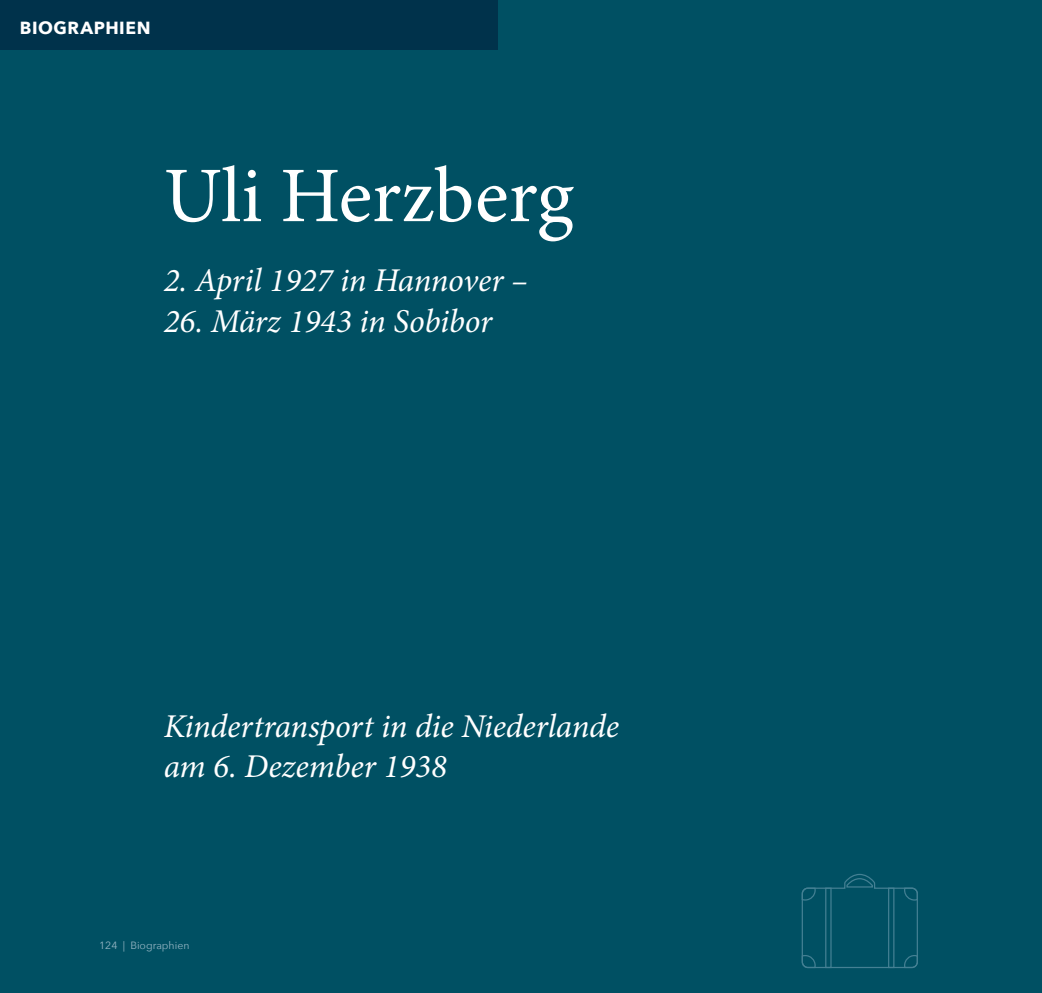
<style>
.page{position:relative;width:1042px;height:993px;background:#fff}
.page>*{position:absolute;margin:0;border:0;box-sizing:border-box;transform-origin:0 0}
.t1{font:78.75px "Minion Pro";color:#fff}
.t2{font:italic 33.25px/40.2px "Minion Pro";letter-spacing:-.005em;color:#fff}
.t3{font:700 17.5px "Avenir Next";letter-spacing:.03em;color:#fff}
.t4{font:10.5px "Avenir Next";color:#93b4c2}
</style>
<div class="page">
<div style="left:0;top:0;width:1042px;height:992px;background:#005063"></div>
<div style="left:0;top:0;width:497px;height:50px;background:#00324b"></div>
<svg style="left:801px;top:874px;width:117px;height:94px"></svg>
<div style="left:888px;top:887px;width:6px;height:80px;border:1px solid #448093"></div>
<p class="t3" style="left:20px;top:12px;width:33px">BIOGRA</p>
<p class="t3" style="left:94px;top:12px;width:44px">PHIEN</p>
<h1 class="t1" style="left:164px;top:149px;width:411px">Uli Herzberg</h1>
<p class="t2" style="left:164px;top:260px;width:366px">2. April 1927 in Hannover –</p>
<p class="t2" style="left:164px;top:300px;width:330px">26. März 1943 in Sobibor</p>
<p class="t2" style="left:164px;top:705px;width:457px">Kindertransport in die Niederlande am 6. Dezember 1938</p>
<p class="t4" style="left:99px;top:935px;width:92px">124 | Biographien</p>
</div>
